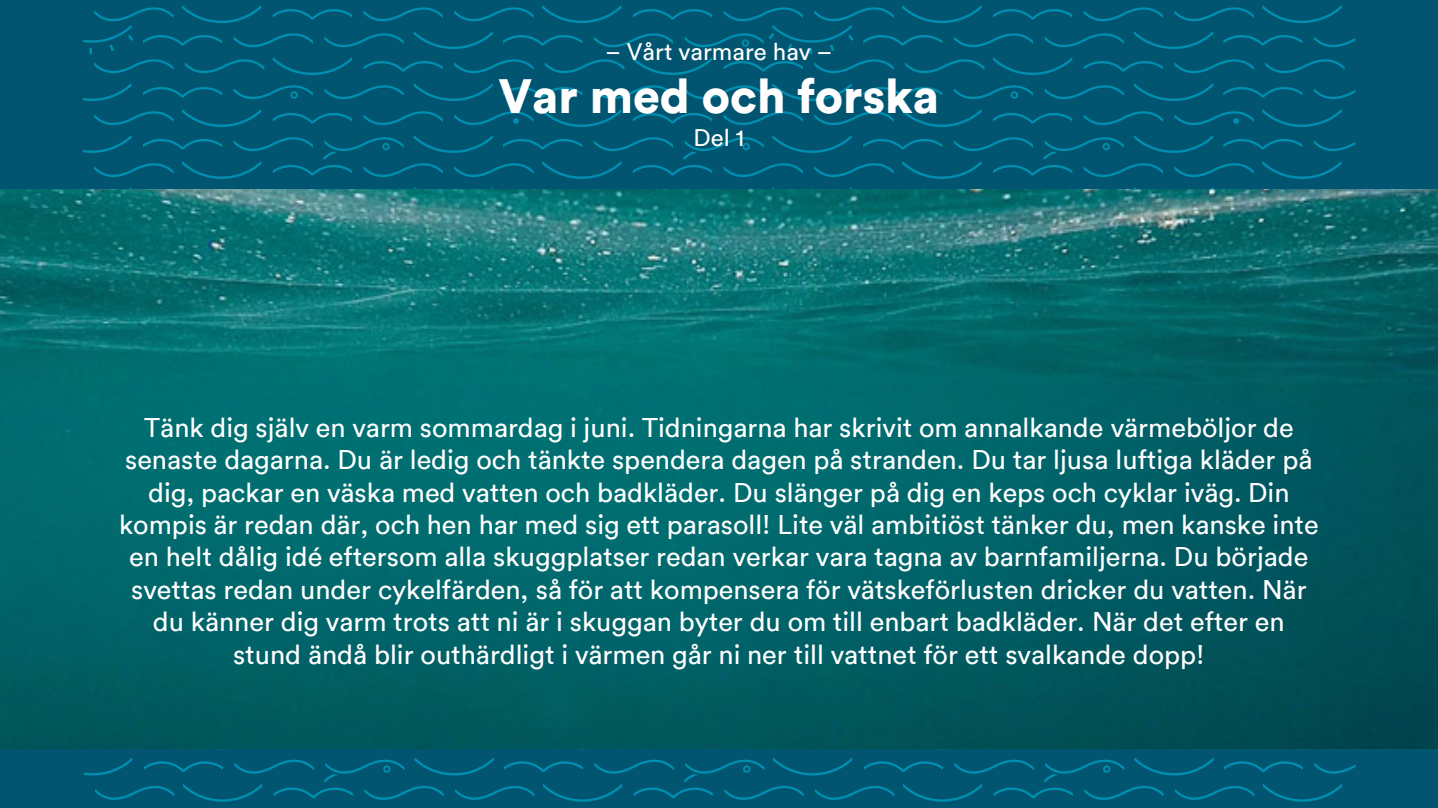
<style>
.page{position:relative;width:1438px;height:808px;background:#fff}
.page>*{position:absolute;margin:0;border:0;box-sizing:border-box;transform-origin:0 0}
.t1{font:900 48px "Circular TT";color:#fff}
.t2{font:27px/32.4px "Circular TT";color:#fff;text-align:center}
.t3{font:24px "Circular TT";color:#fff}
</style>
<div class="page">
<img style="left:0;top:0;width:1437px;height:808px">
<p class="t3" style="left:605px;top:37px;width:228px">– Vårt varmare hav –</p>
<p class="t1" style="left:498px;top:64px;width:442px">Var med och forska</p>
<p class="t3" style="left:693px;top:123px;width:52px">Del 1</p>
<p class="t2" style="left:119px;top:411px;width:1201px">Tänk dig själv en varm sommardag i juni. Tidningarna har skrivit om annalkande värmeböljor de senaste dagarna. Du är ledig och tänkte spendera dagen på stranden. Du tar ljusa luftiga kläder på dig, packar en väska med vatten och badkläder. Du slänger på dig en keps och cyklar iväg. Din kompis är redan där, och hen har med sig ett parasoll! Lite väl ambitiöst tänker du, men kanske inte en helt dålig idé eftersom alla skuggplatser redan verkar vara tagna av barnfamiljerna. Du började svettas redan under cykelfärden, så för att kompensera för vätskeförlusten dricker du vatten. När du känner dig varm trots att ni är i skuggan byter du om till enbart badkläder. När det efter en stund ändå blir outhärdligt i värmen går ni ner till vattnet för ett svalkande dopp!</p>
</div>
